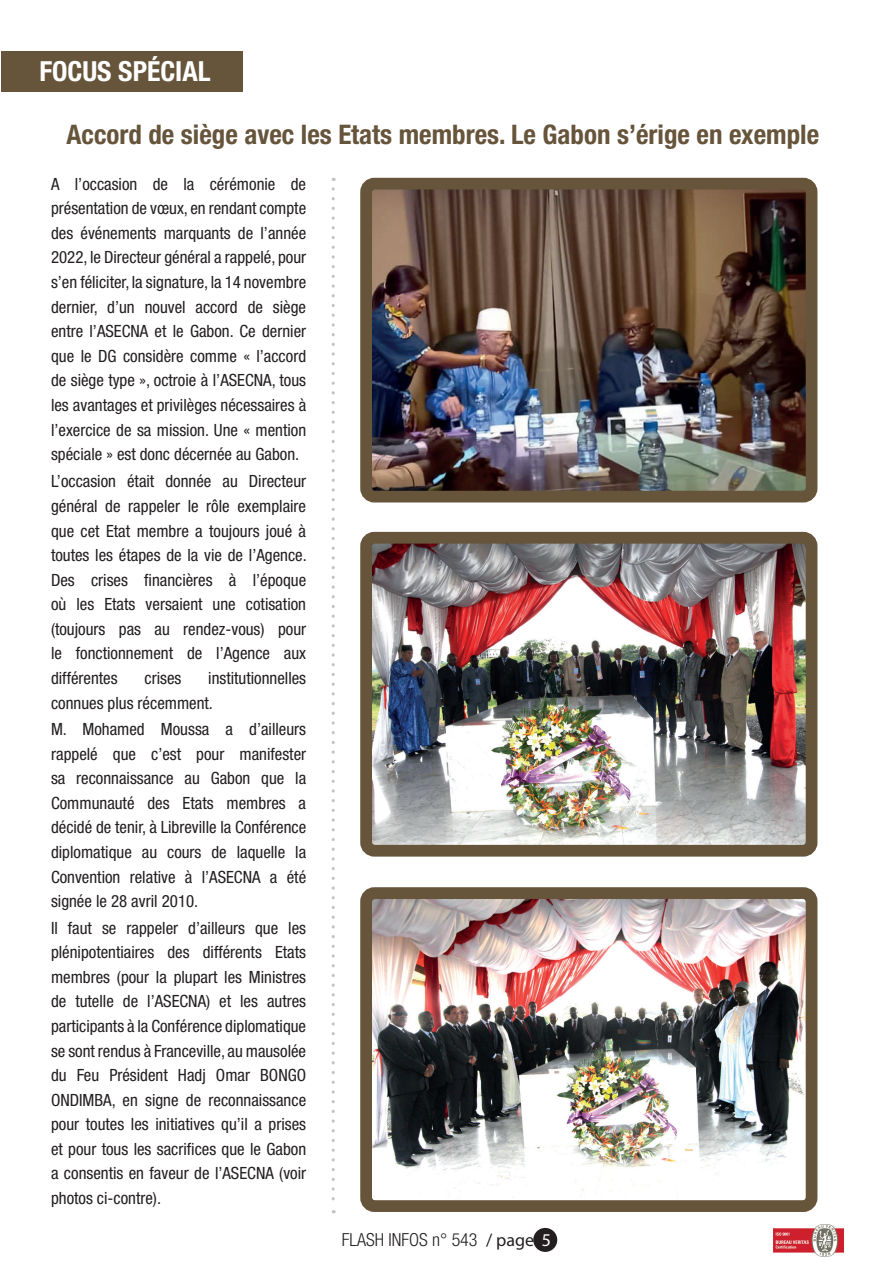
<style>
.page{position:relative;width:893px;height:1263px;background:#fff}
.page>*{position:absolute;margin:0;border:0;box-sizing:border-box;transform-origin:0 0}
.t1{font:700 condensed 27.75px "Helvetica Neue LT Std";color:#fff}
.t2{font:700 condensed 27px "Helvetica Neue LT Std";color:#66543b}
.t3{font:300 condensed 18px "Helvetica Neue LT Std";color:#231f20}
.t4{font:condensed 16.95px/24.6px "Helvetica Neue LT Std";color:#231f20;text-align:justify}
.s1{font-family:"Myriad Pro";font-weight:400;font-stretch:normal}
.s2{font-family:"Myriad Pro";font-weight:400;font-stretch:normal;color:#fff}
</style>
<div class="page">
<div style="left:1px;top:51px;width:241px;height:40px;background:#66543b"></div>
<div style="left:533px;top:1228px;width:24px;height:24px;background:#231f20;border-radius:50%"></div>
<img style="left:774px;top:1224px;width:69px;height:32px">
<svg style="left:332px;top:189px;width:3px;height:1024px"></svg>
<img style="left:373px;top:191px;width:431px;height:298px">
<div style="left:360px;top:178px;width:457px;height:324px;border:12px solid #66543b;border-radius:8px"></div>
<img style="left:373px;top:545px;width:431px;height:298px">
<div style="left:360px;top:532px;width:457px;height:324px;border:12px solid #66543b;border-radius:8px"></div>
<img style="left:373px;top:900px;width:431px;height:298px">
<div style="left:360px;top:887px;width:457px;height:325px;border:12px solid #66543b;border-radius:8px"></div>
<h1 class="t1" style="left:39px;top:54px;width:173px">FOCUS SPÉCIAL</h1>
<h2 class="t2" style="left:67px;top:118px;width:754px">Accord de siège avec les Etats membres. Le Gabon s’érige en exemple</h2>
<p class="t4" style="left:51px;top:171px;width:257px">A l’occasion de la cérémonie de présentation de vœux, en rendant compte des événements marquants de l’année 2022, le Directeur général a rappelé, pour s’en féliciter, la signature, la 14 novembre dernier, d’un nouvel accord de siège entre l’ASECNA et le Gabon. Ce dernier que le DG considère comme « l’accord de siège type », octroie à l’ASECNA, tous les avantages et privilèges nécessaires à l’exercice de sa mission. Une « mention spéciale » est donc décernée au Gabon.</p>
<p class="t4" style="left:51px;top:469px;width:257px">L’occasion était donnée au Directeur général de rappeler le rôle exemplaire que cet Etat membre a toujours joué à toutes les étapes de la vie de l’Agence.<br>Des crises financières à l’époque où les Etats versaient une cotisation (toujours pas au rendez-vous) pour le fonctionnement de l’Agence aux différentes</p>
<p class="t4" style="left:51px;top:666px;width:257px;text-indent:157px">institutionnelles connues plus récemment.</p>
<p class="t4" style="left:51px;top:717px;width:257px">M. Mohamed Moussa a d’ailleurs rappelé que c’est pour manifester sa reconnaissance au Gabon que la Communauté des Etats membres a décidé de tenir, à Libreville la Conférence diplomatique au cours de laquelle la Convention relative à l’ASECNA a été signée le 28 avril 2010.</p>
<p class="t4" style="left:51px;top:915px;width:257px">Il faut se rappeler d’ailleurs que les plénipotentiaires des différents Etats membres (pour la plupart les Ministres de tutelle de l’ASECNA) et les autres participants à la Conférence diplomatique se sont rendus à Franceville, au mausolée du Feu Président Hadj Omar BONGO ONDIMBA, en signe de reconnaissance pour toutes les initiatives qu’il a prises et pour tous les sacrifices que le Gabon a consentis en faveur de l’ASECNA (voir photos ci-contre).</p>
<p class="t4" style="left:144px;top:666px;width:38px">crises</p>
<p class="t3" style="left:342px;top:1229px;width:211px">FLASH INFOS n° 543 <span class="s1">/ page</span> <span class="s2">5</span></p>
</div>
